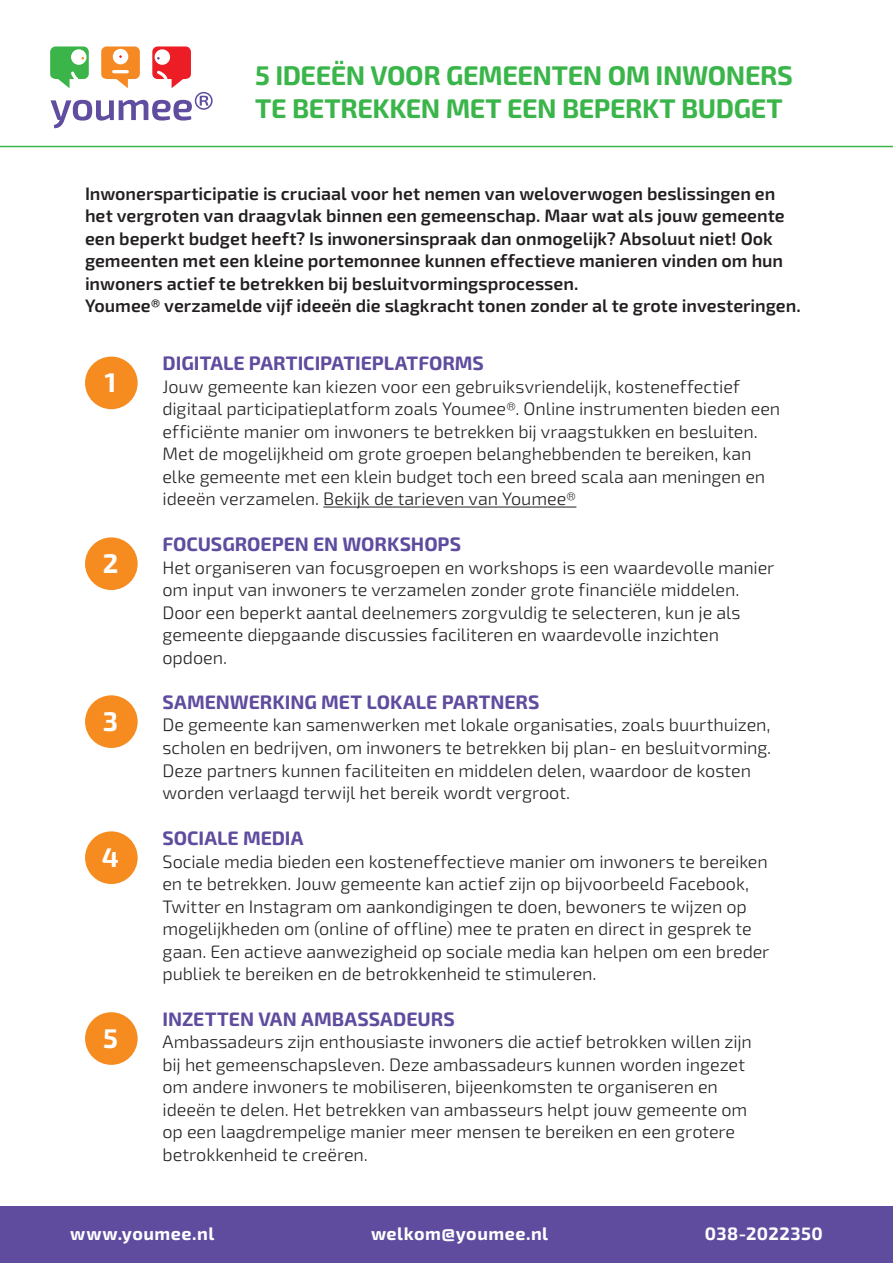
<style>
.page{position:relative;width:893px;height:1263px;background:#fff}
.page>*{position:absolute;margin:0;border:0;box-sizing:border-box;transform-origin:0 0}
.t1{font:700 27px/32.4px "Exo 2";letter-spacing:-.015em;color:#3ab54a}
.t2{font:700 27px "Exo 2";color:#fff}
.t3{font:700 19.5px "Exo 2";letter-spacing:-.005em;color:#5f4c9f}
.t4{font:300 18px/22.5px "Exo 2";letter-spacing:-.005em;color:#231f20}
.t5{font:600 18px/22.5px "Exo 2";letter-spacing:-.005em;color:#231f20}
.t6{font:700 18px "Exo 2";letter-spacing:.025em;color:#fff}
</style>
<div class="page">
<div style="left:0;top:1207px;width:893px;height:56px;background:#5f4c9f"></div>
<div style="left:50px;top:46px;width:39px;height:33px;background:#3bb54a;border-radius:5px"></div>
<div style="left:71px;top:49px;width:16px;height:16px;background:#fff;border-radius:50%"></div>
<div style="left:152px;top:46px;width:39px;height:33px;background:#ec1d25;border-radius:5px"></div>
<div style="left:155px;top:49px;width:15px;height:16px;background:#fff;border-radius:50%"></div>
<div style="left:101px;top:46px;width:39px;height:33px;background:#f58923;border-radius:5px"></div>
<div style="left:113px;top:49px;width:15px;height:15px;background:#fff;border-radius:50%"></div>
<svg style="left:51px;top:68px;width:162px;height:60px"></svg>
<hr style="left:0;top:146px;width:893px;height:1px;background:#3ab54a">
<hr style="left:323px;top:507px;width:253px;height:1px;background:#231f20">
<div style="left:85px;top:357px;width:53px;height:52px;background:#f68b1f;border-radius:50%"></div>
<div style="left:85px;top:537px;width:53px;height:53px;background:#f68b1f;border-radius:50%"></div>
<div style="left:85px;top:695px;width:53px;height:53px;background:#f68b1f;border-radius:50%"></div>
<div style="left:85px;top:831px;width:53px;height:53px;background:#f68b1f;border-radius:50%"></div>
<div style="left:85px;top:1012px;width:53px;height:53px;background:#f68b1f;border-radius:50%"></div>
<p class="t1" style="left:255px;top:60px;width:539px">5 IDEEËN VOOR GEMEENTEN OM INWONERS<br>TE BETREKKEN MET EEN BEPERKT BUDGET</p>
<p class="t5" style="left:85px;top:183px;width:701px">Inwonersparticipatie is cruciaal voor het nemen van weloverwogen beslissingen en het vergroten van draagvlak binnen een gemeenschap. Maar wat als jouw gemeente een beperkt budget heeft? Is inwonersinspraak dan onmogelijk? Absoluut niet! Ook gemeenten met een kleine portemonnee kunnen effectieve manieren vinden om hun inwoners actief te betrekken bij besluitvormingsprocessen.</p>
<p class="t5" style="left:85px;top:295px;width:717px">Youmee® verzamelde vijf ideeën die slagkracht tonen zonder al te grote investeringen.</p>
<p class="t2" style="left:105px;top:367px;width:13px">1</p>
<p class="t2" style="left:103px;top:547px;width:17px">2</p>
<p class="t2" style="left:103px;top:705px;width:17px">3</p>
<p class="t2" style="left:102px;top:841px;width:19px">4</p>
<p class="t2" style="left:103px;top:1022px;width:16px">5</p>
<p class="t3" style="left:163px;top:352px;width:323px">DIGITALE PARTICIPATIEPLATFORMS</p>
<p class="t4" style="left:163px;top:375px;width:619px">Jouw gemeente kan kiezen voor een gebruiksvriendelijk, kosteneffectief digitaal participatieplatform zoals Youmee®. Online instrumenten bieden een efficiënte manier om inwoners te betrekken bij vraagstukken en besluiten.<br>Met de mogelijkheid om grote groepen belanghebbenden te bereiken, kan elke gemeente met een klein budget toch een breed scala aan meningen en ideeën verzamelen. Bekijk de tarieven van Youmee®</p>
<p class="t3" style="left:163px;top:532px;width:300px">FOCUSGROEPEN EN WORKSHOPS</p>
<p class="t4" style="left:163px;top:556px;width:613px">Het organiseren van focusgroepen en workshops is een waardevolle manier om input van inwoners te verzamelen zonder grote financiële middelen.<br>Door een beperkt aantal deelnemers zorgvuldig te selecteren, kun je als gemeente diepgaande discussies faciliteren en waardevolle inzichten opdoen.</p>
<p class="t3" style="left:163px;top:690px;width:379px">SAMENWERKING MET LOKALE PARTNERS</p>
<p class="t4" style="left:163px;top:714px;width:610px">De gemeente kan samenwerken met lokale organisaties, zoals buurthuizen, scholen en bedrijven, om inwoners te betrekken bij plan- en besluitvorming.<br>Deze partners kunnen faciliteiten en middelen delen, waardoor de kosten worden verlaagd terwijl het bereik wordt vergroot.</p>
<p class="t3" style="left:163px;top:826px;width:142px">SOCIALE MEDIA</p>
<p class="t4" style="left:163px;top:850px;width:608px">Sociale media bieden een kosteneffectieve manier om inwoners te bereiken en te betrekken. Jouw gemeente kan actief zijn op bijvoorbeeld Facebook, Twitter en Instagram om aankondigingen te doen, bewoners te wijzen op mogelijkheden om (online of offline) mee te praten en direct in gesprek te gaan. Een actieve aanwezigheid op sociale media kan helpen om een breder publiek te bereiken en de betrokkenheid te stimuleren.</p>
<p class="t3" style="left:163px;top:1007px;width:294px">INZETTEN VAN AMBASSADEURS</p>
<p class="t4" style="left:163px;top:1031px;width:591px">Ambassadeurs zijn enthousiaste inwoners die actief betrokken willen zijn bij het gemeenschapsleven. Deze ambassadeurs kunnen worden ingezet om andere inwoners te mobiliseren, bijeenkomsten te organiseren en ideeën te delen. Het betrekken van ambasseurs helpt jouw gemeente om op een laagdrempelige manier meer mensen te bereiken en een grotere betrokkenheid te creëren.</p>
<p class="t6" style="left:70px;top:1222px;width:146px">www.youmee.nl</p>
<p class="t6" style="left:371px;top:1222px;width:179px">welkom@youmee.nl</p>
<p class="t6" style="left:705px;top:1222px;width:119px">038-2022350</p>
</div>
